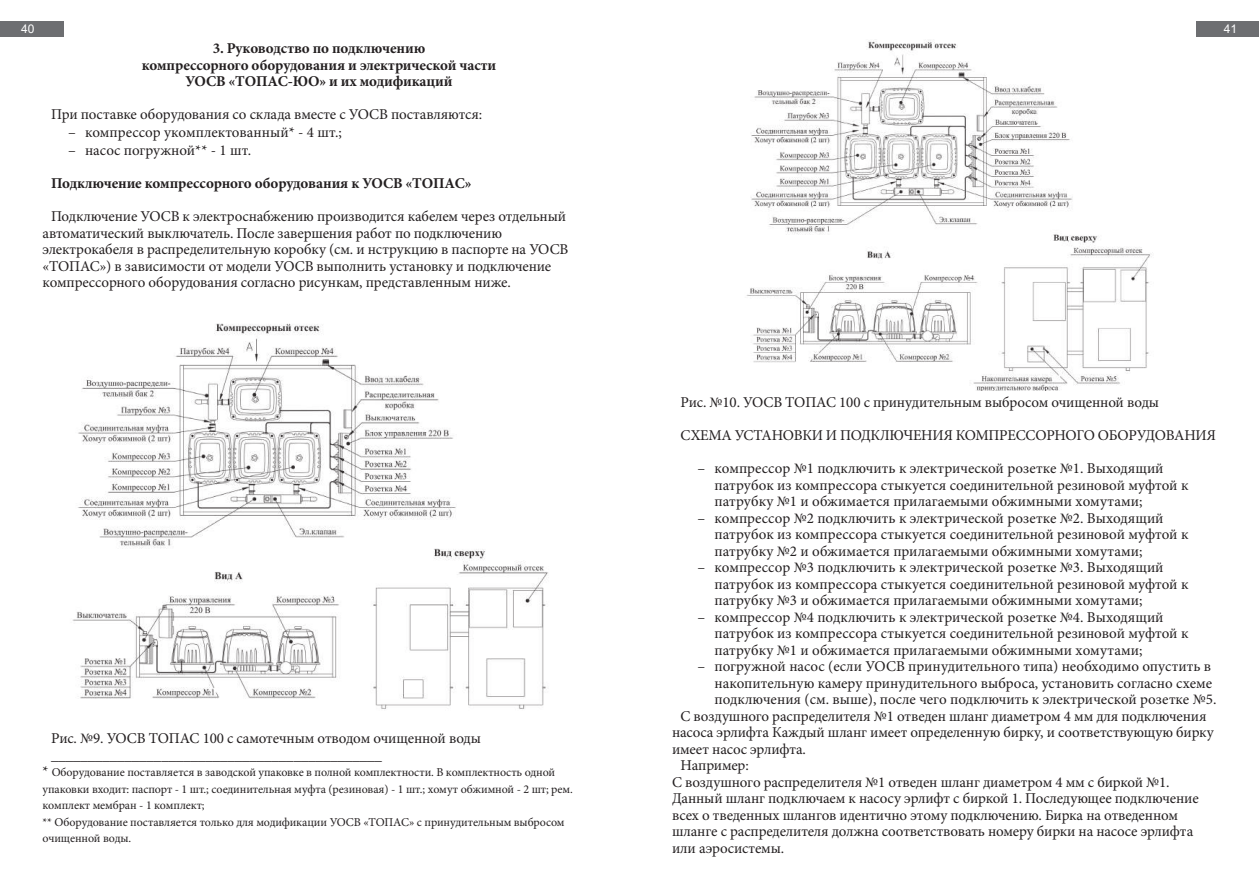
<style>
.page{position:relative;width:1259px;height:893px;background:#fff}
.page>*{position:absolute;margin:0;border:0;box-sizing:border-box;transform-origin:0 0}
.t1{font:15px/16.5px "Minion Pro";letter-spacing:-.005em;color:#231f20}
.t2{font:700 15px/16.5px "Minion Pro";letter-spacing:-.01em;color:#231f20;text-align:center}
.t3{font:12px/16.5px "Minion Pro";letter-spacing:-.01em;color:#231f20}
.t4{font:12px "Arial";color:#fff}
.s1{font-size:15px}
</style>
<div class="page">
<div style="left:0;top:21px;width:63px;height:16px;background:#6d6e71"></div>
<div style="left:1196px;top:21px;width:63px;height:16px;background:#6d6e71"></div>
<img style="left:72px;top:323px;width:477px;height:386px">
<img style="left:746px;top:40px;width:405px;height:351px">
<p class="t4" style="left:21px;top:22px;width:15px">40</p>
<p class="t4" style="left:1224px;top:22px;width:15px">41</p>
<p class="t2" style="left:142px;top:41px;width:356px">3. Руководство по подключению<br>компрессорного оборудования и электрической части<br>УОСВ «ТОПАС-ЮО» и их модификаций</p>
<p class="t1" style="left:51px;top:107px;width:432px">При поставке оборудования со склада вместе с УОСВ поставляются:</p>
<p class="t1" style="left:68px;top:125px;width:275px">– компрессор укомплектованный* - 4 шт.;</p>
<p class="t1" style="left:68px;top:143px;width:185px">– насос погружной** - 1 шт.</p>
<p class="t2" style="left:51px;top:176px;width:422px">Подключение компрессорного оборудования к УОСВ «ТОПАС»</p>
<p class="t1" style="left:43px;top:209px;width:527px;text-indent:9px">Подключение УОСВ к электроснабжению производится кабелем через отдельный автоматический выключатель. После завершения работ по подключению электрокабеля в распределительную коробку (см. и нструкцию в паспорте на УОСВ «ТОПАС») в зависимости от модели УОСВ выполнить установку и подключение компрессорного оборудования согласно рисункам, представленным ниже.</p>
<p class="t1" style="left:51px;top:731px;width:431px">Рис. №9. УОСВ ТОПАС 100 с самотечным отводом очищенной воды _____________________________________________</p>
<p class="t3" style="left:43px;top:765px;width:532px"><span class="s1">*</span> Оборудование поставляется в заводской упаковке в полной комплектности. В комплектность одной упаковки входит: паспорт - 1 шт.; соединительная муфта (резиновая) - 1 шт.; хомут обжимной - 2 шт; рем. комплект мембран - 1 комплект;<br>** Оборудование поставляется только для модификации УОСВ «ТОПАС» с принудительным выбросом очищенной воды.</p>
<p class="t1" style="left:680px;top:395px;width:480px">Рис. №10. УОСВ ТОПАС 100 с принудительным выбросом очищенной воды</p>
<p class="t1" style="left:680px;top:428px;width:537px">СХЕМА УСТАНОВКИ И ПОДКЛЮЧЕНИЯ КОМПРЕССОРНОГО ОБОРУДОВАНИЯ</p>
<p class="t1" style="left:714px;top:461px;width:475px;text-indent:-17px">– компрессор №1 подключить к электрической розетке №1. Выходящий патрубок из компрессора стыкуется соединительной резиновой муфтой к патрубку №1 и обжимается прилагаемыми обжимными хомутами;</p>
<p class="t1" style="left:714px;top:510px;width:475px;text-indent:-17px">– компрессор №2 подключить к электрической розетке №2. Выходящий патрубок из компрессора стыкуется соединительной резиновой муфтой к патрубку №2 и обжимается прилагаемыми обжимными хомутами;</p>
<p class="t1" style="left:714px;top:560px;width:475px;text-indent:-17px">– компрессор №3 подключить к электрической розетке №3. Выходящий патрубок из компрессора стыкуется соединительной резиновой муфтой к патрубку №3 и обжимается прилагаемыми обжимными хомутами;</p>
<p class="t1" style="left:714px;top:609px;width:475px;text-indent:-17px">– компрессор №4 подключить к электрической розетке №4. Выходящий патрубок из компрессора стыкуется соединительной резиновой муфтой к патрубку №1 и обжимается прилагаемыми обжимными хомутами;</p>
<p class="t1" style="left:697px;top:659px;width:515px">– погружной насос (если УОСВ принудительного типа) необходимо опустить в</p>
<p class="t1" style="left:714px;top:675px;width:499px">накопительную камеру принудительного выброса, установить согласно схеме</p>
<p class="t1" style="left:714px;top:692px;width:503px">подключения (см. выше), после чего подключить к электрической розетке №5.</p>
<p class="t1" style="left:680px;top:708px;width:527px">С воздушного распределителя №1 отведен шланг диаметром 4 мм для подключения</p>
<p class="t1" style="left:672px;top:725px;width:543px">насоса эрлифта Каждый шланг имеет определенную бирку, и соответствующую бирку</p>
<p class="t1" style="left:672px;top:741px;width:135px">имеет насос эрлифта.</p>
<p class="t1" style="left:680px;top:758px;width:70px">Например:</p>
<p class="t1" style="left:672px;top:774px;width:499px">С воздушного распределителя №1 отведен шланг диаметром 4 мм с биркой №1.</p>
<p class="t1" style="left:672px;top:791px;width:528px">Данный шланг подключаем к насосу эрлифт с биркой 1. Последующее подключение</p>
<p class="t1" style="left:672px;top:807px;width:507px">всех о тведенных шлангов идентично этому подключению. Бирка на отведенном</p>
<p class="t1" style="left:672px;top:824px;width:523px">шланге с распределителя должна соответствовать номеру бирки на насосе эрлифта</p>
<p class="t1" style="left:672px;top:840px;width:114px">или аэросистемы.</p>
</div>
